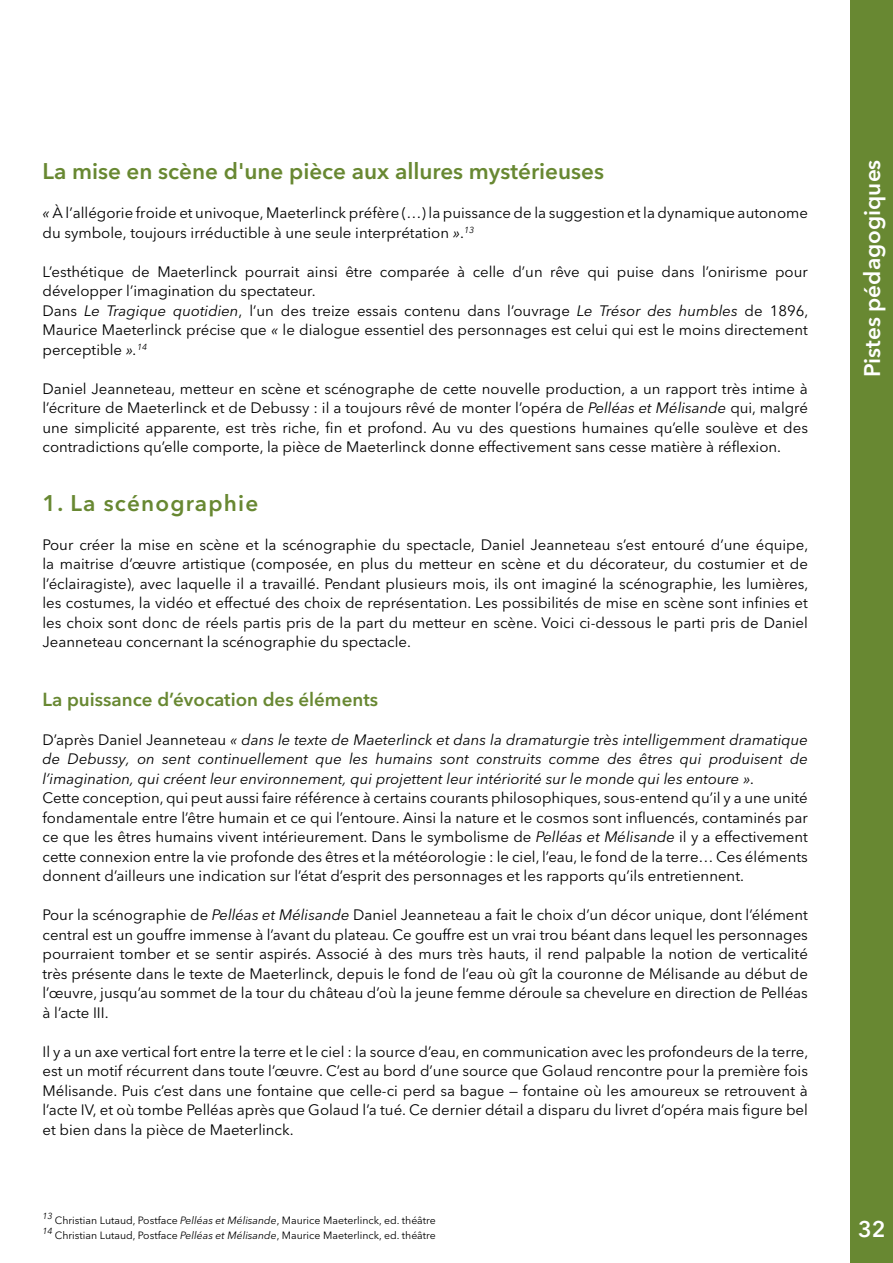
<style>
.page{position:relative;width:893px;height:1263px;background:#fff}
.page>*{position:absolute;margin:0;border:0;box-sizing:border-box;transform-origin:0 0}
.t1{font:600 22.5px "Avenir Next LT Pro";color:#688832}
.t2{font:600 22.5px "Avenir Next LT Pro";color:#fff}
.t3{font:600 22.5px "Avenir Next LT Pro";letter-spacing:.055em;color:#688832}
.t4{font:600 18.75px "Avenir Next LT Pro";color:#688832}
.t5{font:15px/19.5px "Avenir Next LT Pro";color:#000;text-align:justify}
.t6{font:italic 15px/19.5px "Avenir Next LT Pro";color:#000;text-align:justify}
.t7{font:10.5px "Avenir Next LT Pro";color:#000}
.t8{font:italic 8.7px "Avenir Next LT Pro";color:#000}
.s1{font-style:italic}
.s2{font-style:normal}
</style>
<div class="page">
<div style="left:850px;top:0;width:43px;height:1263px;background:#688832"></div>
<h1 class="t1" style="left:43px;top:157px;width:563px">La mise en scène d'une pièce aux allures mystérieuses</h1>
<p class="t5" style="left:43px;top:203px;width:767px"><span class="s1">«</span> À l’allégorie froide et univoque, Maeterlinck préfère (…) la puissance de la suggestion et la dynamique autonome du symbole, toujours irréductible à une seule interprétation <span class="s1">»</span>.<sup>13</sup></p>
<p class="t5" style="left:43px;top:262px;width:767px;text-align:left">L’esthétique de Maeterlinck pourrait ainsi être comparée à celle d’un rêve qui puise dans l’onirisme pour développer l’imagination du spectateur.<br>Dans <span class="s1">Le Tragique quotidien</span>, l’un des treize essais contenu dans l’ouvrage <span class="s1">Le Trésor des humbles</span> de 1896, Maurice Maeterlinck précise que <span class="s1">«</span> le dialogue essentiel des personnages est celui qui est le moins directement perceptible <span class="s1">».</span><sup>14</sup></p>
<p class="t5" style="left:43px;top:379px;width:767px">Daniel Jeanneteau, metteur en scène et scénographe de cette nouvelle production, a un rapport très intime à l’écriture de Maeterlinck et de Debussy : il a toujours rêvé de monter l’opéra de <span class="s1">Pelléas et Mélisande</span> qui, malgré une simplicité apparente, est très riche, fin et profond. Au vu des questions humaines qu’elle soulève et des contradictions qu’elle comporte, la pièce de Maeterlinck donne effectivement sans cesse matière à réflexion.</p>
<h1 class="t3" style="left:43px;top:489px;width:217px">1. La scénographie</h1>
<p class="t5" style="left:43px;top:535px;width:767px">Pour créer la mise en scène et la scénographie du spectacle, Daniel Jeanneteau s’est entouré d’une équipe, la maitrise d’œuvre artistique (composée, en plus du metteur en scène et du décorateur, du costumier et de l’éclairagiste), avec laquelle il a travaillé. Pendant plusieurs mois, ils ont imaginé la scénographie, les lumières, les costumes, la vidéo et effectué des choix de représentation. Les possibilités de mise en scène sont infinies et les choix sont donc de réels partis pris de la part du metteur en scène. Voici ci-dessous le parti pris de Daniel Jeanneteau concernant la scénographie du spectacle.</p>
<p class="t4" style="left:43px;top:688px;width:337px">La puissance d’évocation des éléments</p>
<p class="t6" style="left:43px;top:730px;width:767px"><span class="s2">D’après Daniel Jeanneteau</span> « dans le texte de Maeterlinck et dans la dramaturgie très intelligemment dramatique de Debussy, on sent continuellement que les humains sont construits comme des êtres qui produisent de l’imagination, qui créent leur environnement, qui projettent leur intériorité sur le monde qui les entoure ».</p>
<p class="t5" style="left:43px;top:788px;width:767px">Cette conception, qui peut aussi faire référence à certains courants philosophiques, sous-entend qu’il y a une unité fondamentale entre l’être humain et ce qui l’entoure. Ainsi la nature et le cosmos sont influencés, contaminés par ce que les êtres humains vivent intérieurement. Dans le symbolisme de <span class="s1">Pelléas et Mélisande</span> il y a effectivement cette connexion entre la vie profonde des êtres et la météorologie : le ciel, l’eau, le fond de la terre… Ces éléments donnent d’ailleurs une indication sur l’état d’esprit des personnages et les rapports qu’ils entretiennent.</p>
<p class="t5" style="left:43px;top:905px;width:767px">Pour la scénographie de <span class="s1">Pelléas et Mélisande</span> Daniel Jeanneteau a fait le choix d’un décor unique, dont l’élément central est un gouffre immense à l’avant du plateau<span class="s1">.</span> Ce gouffre est un vrai trou béant dans lequel les personnages pourraient tomber et se sentir aspirés. Associé à des murs très hauts, il rend palpable la notion de verticalité très présente dans le texte de Maeterlinck, depuis le fond de l’eau où gît la couronne de Mélisande au début de l’œuvre, jusqu’au sommet de la tour du château d’où la jeune femme déroule sa chevelure en direction de Pelléas à l’acte III.</p>
<p class="t5" style="left:43px;top:1042px;width:767px">Il y a un axe vertical fort entre la terre et le ciel : la source d’eau, en communication avec les profondeurs de la terre, est un motif récurrent dans toute l’œuvre. C’est au bord d’une source que Golaud rencontre pour la première fois Mélisande. Puis c’est dans une fontaine que celle-ci perd sa bague — fontaine où les amoureux se retrouvent à l’acte IV, et où tombe Pelléas après que Golaud l’a tué. Ce dernier détail a disparu du livret d’opéra mais figure bel et bien dans la pièce de Maeterlinck.</p>
<p class="t8" style="left:43px;top:1211px;width:12px">13</p>
<p class="t7" style="left:55px;top:1214px;width:382px">Christian Lutaud, Postface <span class="s1">Pelléas et Mélisande</span>, Maurice Maeterlinck, ed. théâtre</p>
<p class="t8" style="left:43px;top:1226px;width:12px">14</p>
<p class="t7" style="left:55px;top:1229px;width:382px">Christian Lutaud, Postface <span class="s1">Pelléas et Mélisande</span>, Maurice Maeterlinck, ed. théâtre</p>
<h1 class="t2" style="left:859px;top:377px;width:219px;rotate:-90deg">Pistes pédagogiques</h1>
<h1 class="t2" style="left:858px;top:1216px;width:29px">32</h1>
</div>
